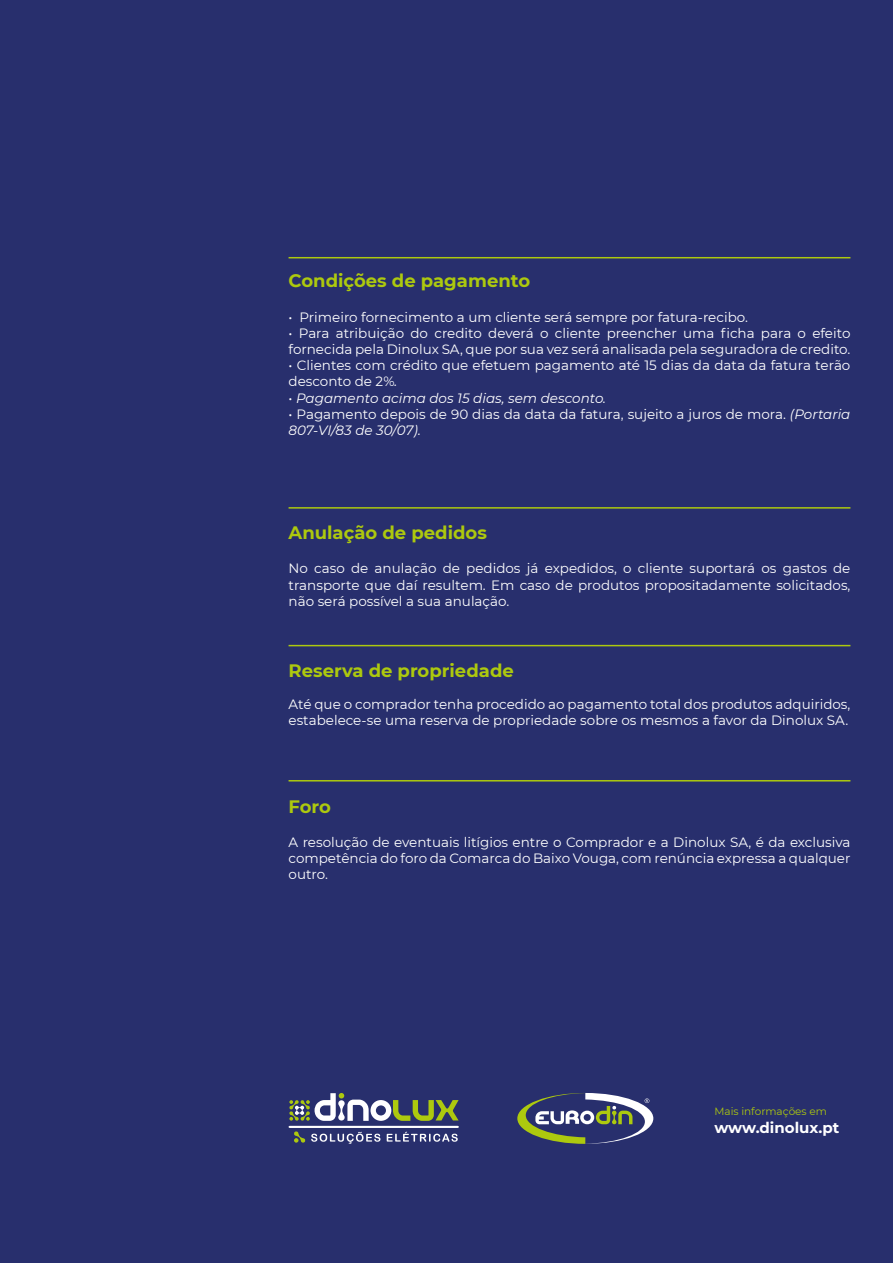
<style>
.page{position:relative;width:893px;height:1263px;background:#282f6d}
.page>*{position:absolute;margin:0;border:0;box-sizing:border-box;transform-origin:0 0}
.t1{font:700 18px "Montserrat";color:#adc90e}
.t2{font:700 15px "Montserrat";color:#fff}
.t3{font:13.5px/16.2px "Montserrat";color:#fff}
.t4{font:italic 13.5px "Montserrat";color:#fff}
.t5{font:10.5px "Montserrat";color:#adc90e}
.s1{font-style:italic}
.s2{font-style:normal}
</style>
<div class="page">
<hr style="left:289px;top:257px;width:561px;height:1px;background:#adc90e">
<hr style="left:289px;top:507px;width:561px;height:2px;background:#adc90e">
<hr style="left:289px;top:645px;width:561px;height:1px;background:#adc90e">
<hr style="left:289px;top:780px;width:561px;height:1px;background:#adc90e">
<svg style="left:517px;top:1093px;width:136px;height:51px"></svg>
<svg style="left:294px;top:1131px;width:11px;height:12px"></svg>
<svg style="left:289px;top:1093px;width:170px;height:28px"></svg>
<hr style="left:289px;top:1126px;width:170px;height:2px;background:#fff">
<svg style="left:311px;top:1132px;width:69px;height:12px"></svg>
<svg style="left:387px;top:1132px;width:71px;height:10px"></svg>
<h1 class="t1" style="left:289px;top:268px;width:243px">Condições de pagamento</h1>
<p class="t3" style="left:289px;top:308px;width:461px">• Primeiro fornecimento a um cliente será sempre por fatura-recibo.</p>
<p class="t3" style="left:289px;top:324px;width:563px">• Para atribuição do credito deverá o cliente preencher uma ficha para o efeito fornecida pela Dinolux SA, que por sua vez será analisada pela seguradora de credito.</p>
<p class="t3" style="left:289px;top:357px;width:563px">• Clientes com crédito que efetuem pagamento até 15 dias da data da fatura terão desconto de 2%<span class="s1">.</span></p>
<p class="t4" style="left:289px;top:389px;width:319px"><span class="s2">•</span> Pagamento acima dos 15 dias, sem desconto.</p>
<p class="t3" style="left:289px;top:405px;width:563px">• Pagamento depois de 90 dias da data da fatura, sujeito a juros de mora. <span class="s1">(Portaria<br>807-VI/83 de 30/07).</span></p>
<h1 class="t1" style="left:289px;top:520px;width:200px">Anulação de pedidos</h1>
<p class="t3" style="left:289px;top:560px;width:563px;text-align:justify">No caso de anulação de pedidos já expedidos, o cliente suportará os gastos de transporte que daí resultem. Em caso de produtos propositadamente solicitados, não será possível a sua anulação.</p>
<h1 class="t1" style="left:289px;top:657px;width:227px">Reserva de propriedade</h1>
<p class="t3" style="left:289px;top:696px;width:563px">Até que o comprador tenha procedido ao pagamento total dos produtos adquiridos, estabelece-se uma reserva de propriedade sobre os mesmos a favor da Dinolux SA.</p>
<h1 class="t1" style="left:289px;top:793px;width:44px">Foro</h1>
<p class="t3" style="left:289px;top:833px;width:563px;text-align:justify">A resolução de eventuais litígios entre o Comprador e a Dinolux SA, é da exclusiva competência do foro da Comarca do Baixo Vouga, com renúncia expressa a qualquer outro.</p>
<p class="t5" style="left:714px;top:1104px;width:114px">Mais informações em</p>
<p class="t2" style="left:714px;top:1117px;width:126px">www.dinolux.pt</p>
</div>
